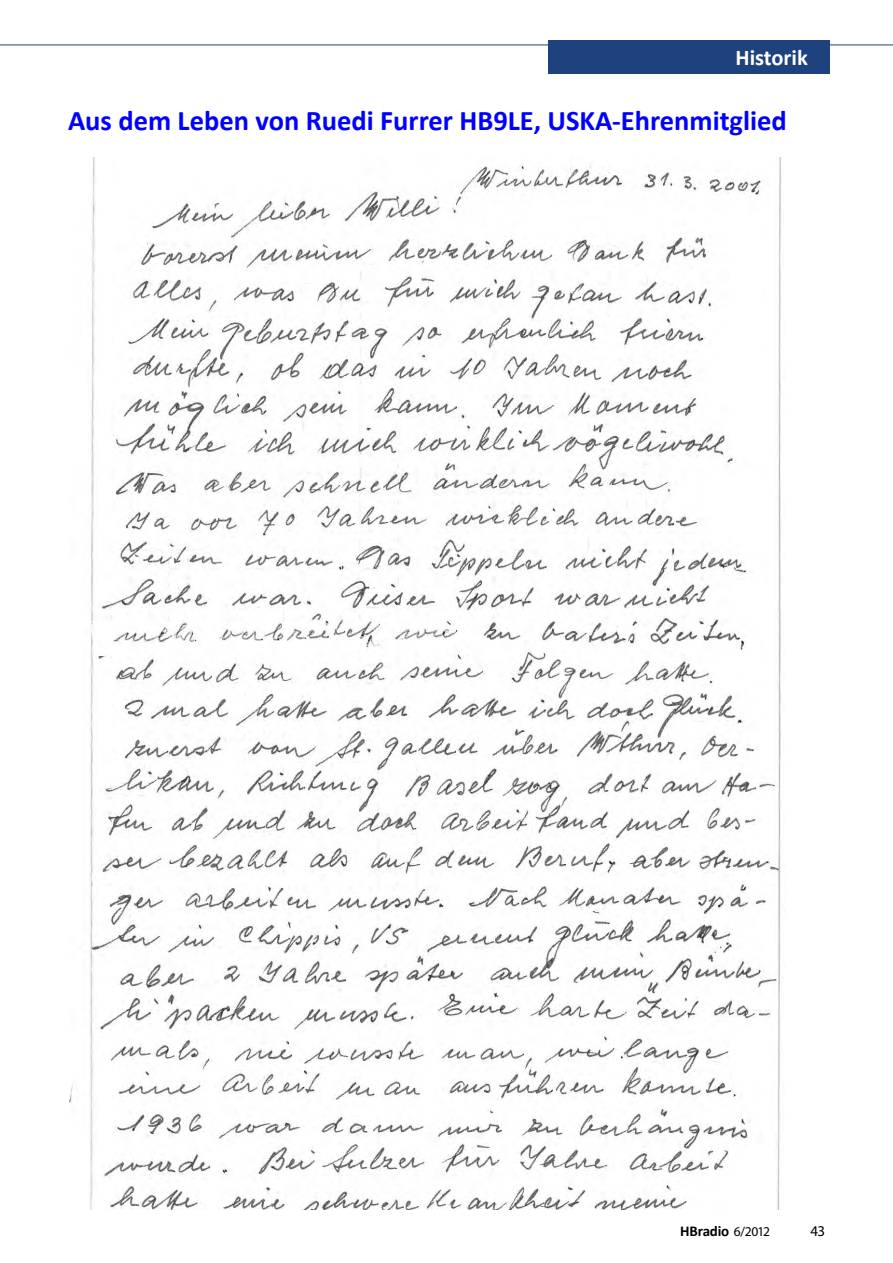
<style>
.page{position:relative;width:893px;height:1263px;background:#fff}
.page>*{position:absolute;margin:0;border:0;box-sizing:border-box;transform-origin:0 0}
.t1{font:700 28.5px "Calibri";color:#00f}
.t2{font:700 22.5px "Calibri";color:#fff}
.t3{font:700 15px "Calibri";letter-spacing:-.015em;color:#000}
.t4{font:15px "Myriad Pro";color:#000}
.s1{font-family:"Myriad Pro";font-weight:400;font-size:13.5px}
</style>
<div class="page">
<hr style="left:0;top:45px;width:893px;height:1px;background:#1d427e">
<div style="left:548px;top:40px;width:281px;height:33px;background:#1d427e"></div>
<img style="left:69px;top:158px;width:712px;height:1052px">
<p class="t2" style="left:735px;top:43px;width:74px">Historik</p>
<p class="t1" style="left:68px;top:102px;width:720px">Aus dem Leben von Ruedi Furrer HB9LE, USKA-Ehrenmitglied</p>
<p class="t3" style="left:680px;top:1221px;width:91px">HBradio <span class="s1">6/2012</span></p>
<p class="t4" style="left:811px;top:1221px;width:16px">43</p>
</div>
